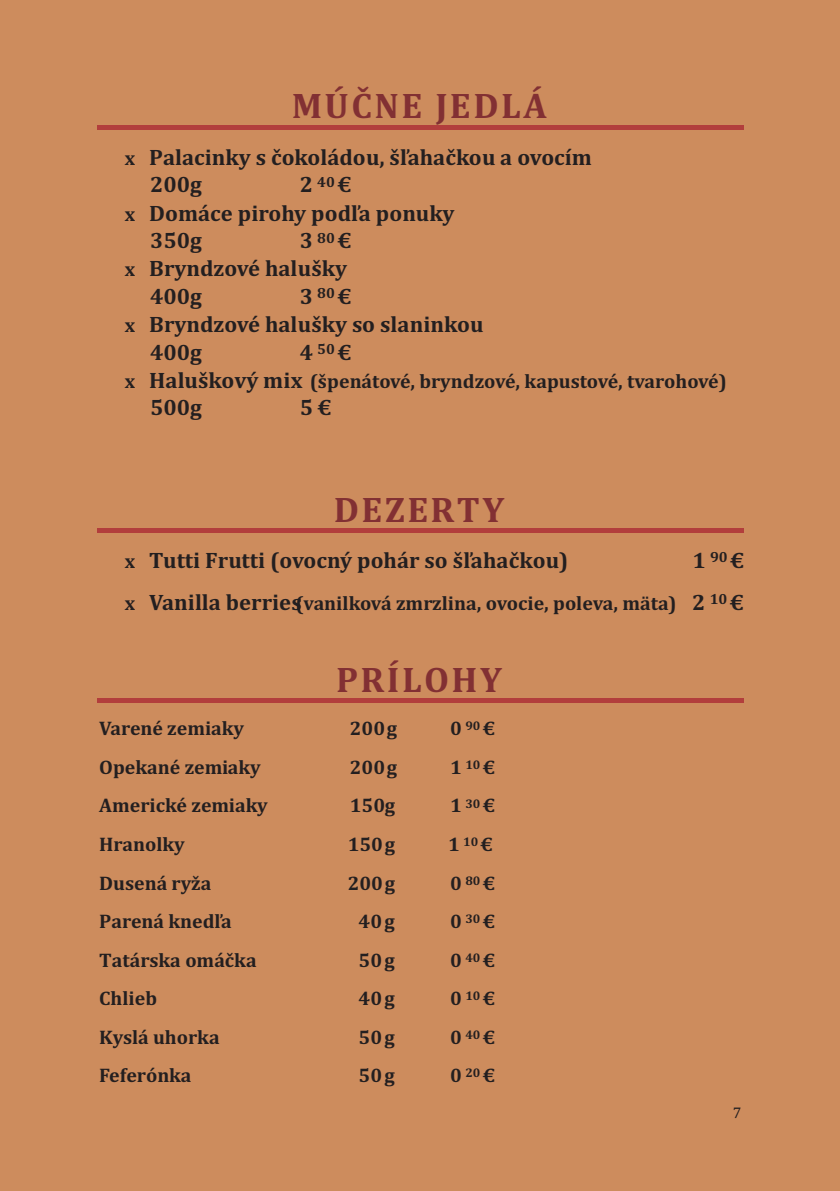
<style>
.page{position:relative;width:840px;height:1191px;background:#fff}
.page>*{position:absolute;margin:0;border:0;box-sizing:border-box;transform-origin:0 0}
.t1{font:700 36px "Cambria";letter-spacing:.07em;color:#823033}
.t2{font:700 22.6px/27.4px "Cambria";color:#231f20}
.t3{font:700 19.8px "Cambria";color:#231f20}
.t4{font:15.6px "Cambria";color:#231f20}
.s1{font-size:19.8px}
.s2{font-size:22.6px}
</style>
<div class="page">
<div style="left:0;top:0;width:839px;height:1191px;background:#cd8c5d"></div>
<hr style="left:97px;top:128px;width:646px;height:1px;background:#b23e3c">
<hr style="left:97px;top:125px;width:646px;height:2px;background:#b23e3c">
<hr style="left:97px;top:532px;width:646px;height:1px;background:#b23e3c">
<hr style="left:97px;top:529px;width:646px;height:2px;background:#b23e3c">
<hr style="left:97px;top:702px;width:646px;height:1px;background:#b23e3c">
<hr style="left:97px;top:699px;width:646px;height:2px;background:#b23e3c">
<h1 class="t1" style="left:291px;top:90px;width:256px">MÚÈNE JEDLÁ</h1>
<p class="t2" style="left:150px;top:145px;width:443px;text-indent:-25px"><span class="s1">x</span> Palacinky s èokoládou, š¾ahaèkou a ovocím<br>200g</p>
<p class="t2" style="left:299px;top:172px;width:53px">2 <sup>40</sup> €</p>
<p class="t2" style="left:125px;top:201px;width:331px"><span class="s1">x</span> Domáce pirohy pod¾a ponuky</p>
<p class="t2" style="left:150px;top:228px;width:53px">350g</p>
<p class="t2" style="left:299px;top:228px;width:53px">3 <sup>80</sup> €</p>
<p class="t2" style="left:125px;top:256px;width:224px"><span class="s1">x</span> Bryndzové halušky</p>
<p class="t2" style="left:150px;top:284px;width:53px">400g</p>
<p class="t2" style="left:299px;top:284px;width:53px">3 <sup>80</sup> €</p>
<p class="t2" style="left:125px;top:312px;width:360px"><span class="s1">x</span> Bryndzové halušky so slaninkou</p>
<p class="t2" style="left:150px;top:340px;width:53px">400g</p>
<p class="t2" style="left:299px;top:340px;width:53px">4 <sup>50</sup> €</p>
<p class="t3" style="left:125px;top:372px;width:603px">x <span class="s2">Haluškový mix</span> (špenátové, bryndzové, kapustové, tvarohové)</p>
<p class="t2" style="left:150px;top:395px;width:53px">500g</p>
<p class="t2" style="left:299px;top:395px;width:33px">5 €</p>
<h1 class="t1" style="left:333px;top:493px;width:172px">DEZERTY</h1>
<p class="t2" style="left:125px;top:548px;width:445px"><span class="s1">x</span> Tutti Frutti (ovocný pohár so š¾ahaèkou)</p>
<p class="t2" style="left:692px;top:548px;width:53px">1 <sup>90</sup> €</p>
<p class="t3" style="left:125px;top:594px;width:620px">x <span class="s2">Vanilla berries</span> (vanilková zmrzlina, ovocie, poleva, mäta) <span class="s2">2</span> <sup>10</sup> <span class="s2">€</span></p>
<h1 class="t1" style="left:336px;top:664px;width:167px">PRÍLOHY</h1>
<p class="t3" style="left:99px;top:720px;width:146px">Varené zemiaky</p>
<p class="t3" style="left:349px;top:720px;width:49px">200g</p>
<p class="t3" style="left:450px;top:720px;width:46px">0 <sup>90</sup>€</p>
<p class="t3" style="left:99px;top:758px;width:163px">Opekané zemiaky</p>
<p class="t3" style="left:349px;top:758px;width:49px">200g</p>
<p class="t3" style="left:450px;top:758px;width:46px">1 <sup>10</sup>€</p>
<p class="t3" style="left:99px;top:797px;width:170px">Americké zemiaky</p>
<p class="t3" style="left:349px;top:797px;width:47px">150g</p>
<p class="t3" style="left:450px;top:797px;width:46px">1 <sup>30</sup>€</p>
<p class="t3" style="left:99px;top:835px;width:87px">Hranolky</p>
<p class="t3" style="left:347px;top:835px;width:49px">150g</p>
<p class="t3" style="left:448px;top:835px;width:46px">1 <sup>10</sup> €</p>
<p class="t3" style="left:99px;top:874px;width:114px">Dusená ryža</p>
<p class="t3" style="left:347px;top:874px;width:49px">200g</p>
<p class="t3" style="left:450px;top:874px;width:46px">0 <sup>80</sup>€</p>
<p class="t3" style="left:99px;top:912px;width:134px">Parená kned¾a</p>
<p class="t3" style="left:358px;top:912px;width:38px">40g</p>
<p class="t3" style="left:450px;top:912px;width:46px">0 <sup>30</sup>€</p>
<p class="t3" style="left:99px;top:951px;width:159px">Tatárska omáèka</p>
<p class="t3" style="left:358px;top:951px;width:38px">50g</p>
<p class="t3" style="left:450px;top:951px;width:46px">0 <sup>40</sup>€</p>
<p class="t3" style="left:99px;top:989px;width:59px">Chlieb</p>
<p class="t3" style="left:358px;top:989px;width:38px">40g</p>
<p class="t3" style="left:450px;top:989px;width:46px">0 <sup>10</sup>€</p>
<p class="t3" style="left:99px;top:1028px;width:122px">Kyslá uhorka</p>
<p class="t3" style="left:358px;top:1028px;width:38px">50g</p>
<p class="t3" style="left:450px;top:1028px;width:46px">0 <sup>40</sup>€</p>
<p class="t3" style="left:99px;top:1066px;width:94px">Feferónka</p>
<p class="t3" style="left:358px;top:1066px;width:38px">50g</p>
<p class="t3" style="left:450px;top:1066px;width:46px">0 <sup>20</sup>€</p>
<p class="t4" style="left:732px;top:1106px;width:10px">7</p>
</div>
